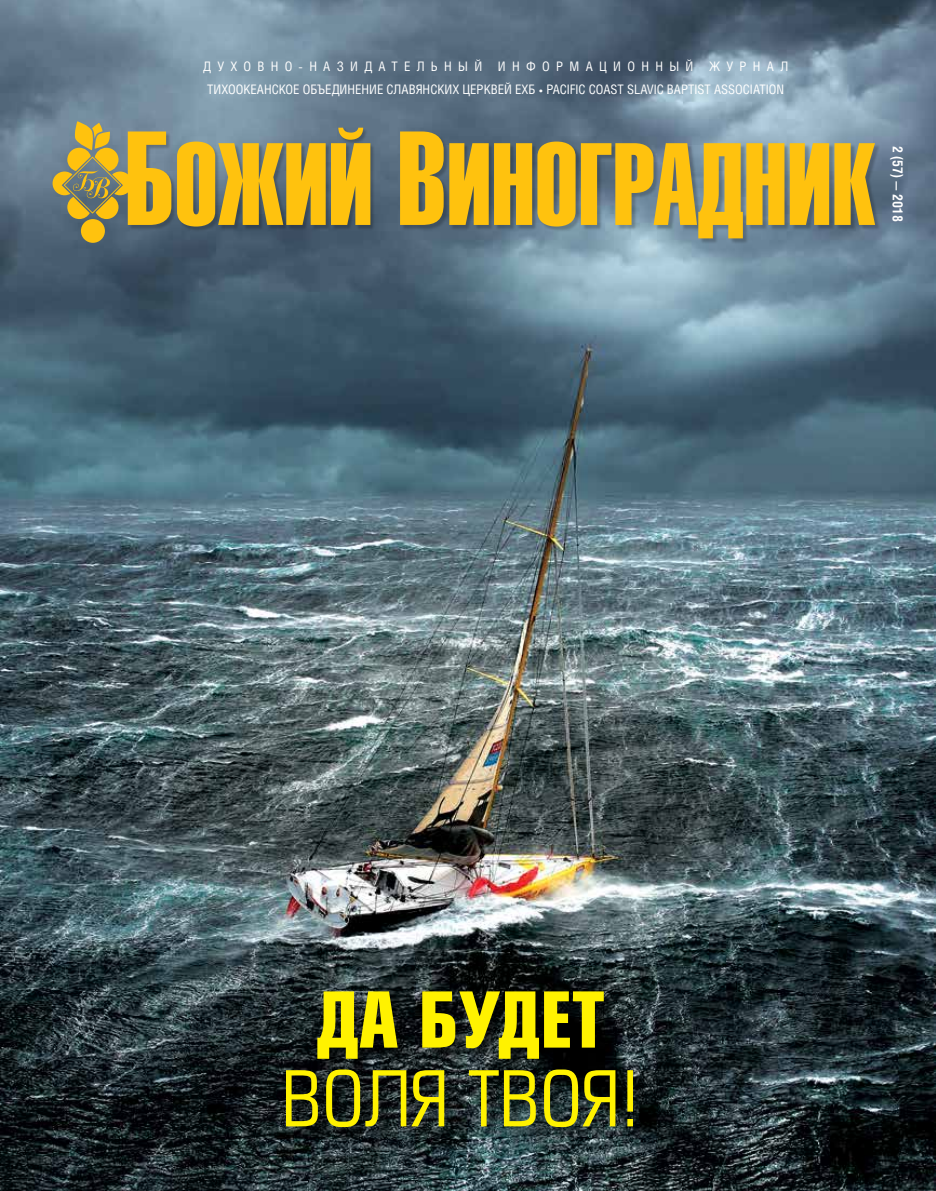
<style>
.page{position:relative;width:936px;height:1191px;background:#fff}
.page>*{position:absolute;margin:0;border:0;box-sizing:border-box;transform-origin:0 0}
.t1{font:114.9px "Helios Extra Compressed C";color:#ffc20e}
.t2{font:75px "Europe Condensed C";color:#fff200}
.t3{font:700 75px "Europe Condensed C";color:#fff200}
.t4{font:700 13.95px "Helios Cond C";color:#fff}
.t5{font:13.05px "Helios Cond C";color:#fff}
.t6{font:13.05px "Helios Cond C";letter-spacing:.48em;color:#fff}
.s1{font-family:"PF Handbook Pro"}
.s2{font-size:131.25px}
</style>
<div class="page">
<img style="left:0;top:0;width:935px;height:1191px">
<div style="left:129px;top:128px;width:751px;height:116px;background:#000;opacity:.22"></div>
<div style="left:282px;top:987px;width:370px;height:158px;background:#000;opacity:.75"></div>
<div style="left:81px;top:219px;width:24px;height:24px;background:#ffc20e;border-radius:50%"></div>
<svg style="left:53px;top:121px;width:79px;height:98px;background:#9f955d"></svg>
<p class="t6" style="left:203px;top:58px;width:586px">ДУХОВНО-НАЗИДАТЕЛЬНЫЙ ИНФОРМАЦИОННЫЙ ЖУРНАЛ</p>
<p class="t5" style="left:207px;top:81px;width:578px">ТИХООКЕАНСКОЕ ОБЪЕДИНЕНИЕ СЛАВЯНСКИХ ЦЕРКВЕЙ ЕХБ <span class="s1">•</span> PACIFIC COAST SLAVIC BAPTIST ASSOCIATION</p>
<h1 class="t1" style="left:125px;top:118px;width:752px"><span class="s2">Б</span>ОЖИЙ <span class="s2">В</span>ИНОГРАДНИК</h1>
<p class="t4" style="left:906px;top:146px;width:78px;rotate:90deg">2 (57) — 2018</p>
<h2 class="t3" style="left:316px;top:970px;width:289px">ДА БУДЕТ</h2>
<h2 class="t2" style="left:281px;top:1052px;width:360px">ВОЛЯ ТВОЯ!</h2>
</div>
